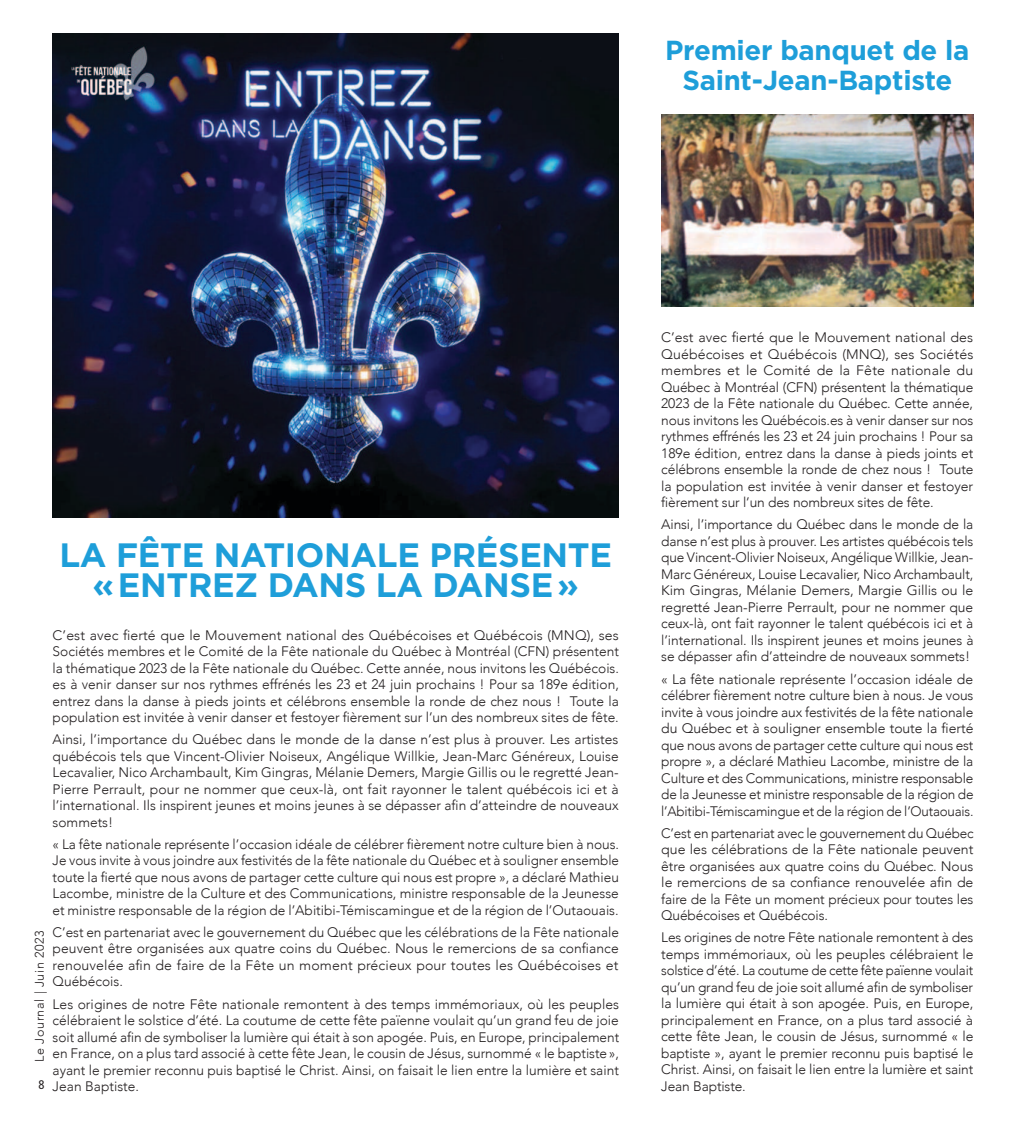
<style>
.page{position:relative;width:1024px;height:1125px;background:#fff}
.page>*{position:absolute;margin:0;border:0;box-sizing:border-box;transform-origin:0 0}
.t1{font:700 33.75px/30px "Gotham";letter-spacing:-.01em;color:#1e9ed9;text-align:center}
.t2{font:700 27.5px/30px "Gotham";letter-spacing:-.01em;color:#1e9ed9;text-align:center}
.t3{font:300 13.75px/16.5px "Avenir";letter-spacing:-.005em;color:#231f20;text-align:justify}
.t4{font:300 12.5px "Avenir";letter-spacing:.05em;color:#231f20}
.t5{font:condensed 12.5px "Frutiger";color:#231f20}
</style>
<div class="page">
<img style="left:661px;top:114px;width:312px;height:192px">
<img style="left:53px;top:34px;width:566px;height:483px">
<h2 class="t2" style="left:665px;top:34px;width:306px">Premier banquet de la<br>Saint-Jean-Baptiste</h2>
<h1 class="t1" style="left:59px;top:539px;width:554px">LA FÊTE NATIONALE PRÉSENTE « ENTREZ DANS LA DANSE »</h1>
<p class="t3" style="left:53px;top:627px;width:568px">C’est avec 昀椀erté que le Mouvement national des Québécoises et Québécois (MNQ), ses Sociétés membres et le Comité de la Fête nationale du Québec à Montréal (CFN) présentent la thématique 2023 de la Fête nationale du Québec. Cette année, nous invitons les Québécois. es à venir danser sur nos rythmes effrénés les 23 et 24 juin prochains ! Pour sa 189e édition, entrez dans la danse à pieds joints et célébrons ensemble la ronde de chez nous ! Toute la population est invitée à venir danser et festoyer 昀椀èrement sur l’un des nombreux sites de fête.</p>
<p class="t3" style="left:53px;top:731px;width:568px">Ainsi, l’importance du Québec dans le monde de la danse n’est plus à prouver. Les artistes québécois tels que Vincent-Olivier Noiseux, Angélique Willkie, Jean-Marc Généreux, Louise Lecavalier, Nico Archambault, Kim Gingras, Mélanie Demers, Margie Gillis ou le regretté Jean-Pierre Perrault, pour ne nommer que ceux-là, ont fait rayonner le talent québécois ici et à l’international. Ils inspirent jeunes et moins jeunes à se dépasser a昀椀n d’atteindre de nouveaux sommets!</p>
<p class="t3" style="left:53px;top:836px;width:568px">« La fête nationale représente l’occasion idéale de célébrer 昀椀èrement notre culture bien à nous.<br>Je vous invite à vous joindre aux festivités de la fête nationale du Québec et à souligner ensemble toute la 昀椀erté que nous avons de partager cette culture qui nous est propre », a déclaré Mathieu Lacombe, ministre de la Culture et des Communications, ministre responsable de la Jeunesse et ministre responsable de la région de l’Abitibi-Témiscamingue et de la région de l’Outaouais.</p>
<p class="t3" style="left:53px;top:924px;width:568px">C’est en partenariat avec le gouvernement du Québec que les célébrations de la Fête nationale peuvent être organisées aux quatre coins du Québec. Nous le remercions de sa con昀椀ance renouvelée a昀椀n de faire de la Fête un moment précieux pour toutes les Québécoises et Québécois.</p>
<p class="t3" style="left:53px;top:996px;width:568px">Les origines de notre Fête nationale remontent à des temps immémoriaux, où les peuples célébraient le solstice d’été. La coutume de cette fête païenne voulait qu’un grand feu de joie soit allumé a昀椀n de symboliser la lumière qui était à son apogée. Puis, en Europe, principalement en France, on a plus tard associé à cette fête Jean, le cousin de Jésus, surnommé « le baptiste », ayant le premier reconnu puis baptisé le Christ. Ainsi, on faisait le lien entre la lumière et saint Jean Baptiste.</p>
<p class="t4" style="left:34px;top:1062px;width:134px;rotate:-90deg">Le Journal | Juin 2023</p>
<p class="t5" style="left:38px;top:1080px;width:7px">8</p>
<p class="t3" style="left:661px;top:329px;width:314px">C’est avec 昀椀erté que le Mouvement national des Québécoises et Québécois (MNQ), ses Sociétés membres et le Comité de la Fête nationale du Québec à Montréal (CFN) présentent la thématique 2023 de la Fête nationale du Québec. Cette année, nous invitons les Québécois.es à venir danser sur nos rythmes effrénés les 23 et 24 juin prochains ! Pour sa 189e édition, entrez dans la danse à pieds joints et célébrons ensemble la ronde de chez nous ! Toute la population est invitée à venir danser et festoyer昀椀èrement sur l’un des nombreux sites de fête.</p>
<p class="t3" style="left:661px;top:517px;width:314px">Ainsi, l’importance du Québec dans le monde de la danse n’est plus à prouver. Les artistes québécois tels que Vincent-Olivier Noiseux, Angélique Willkie, Jean-Marc Généreux, Louise Lecavalier, Nico Archambault, Kim Gingras, Mélanie Demers, Margie Gillis ou le regretté Jean-Pierre Perrault, pour ne nommer que ceux-là, ont fait rayonner le talent québécois ici et à l’international. Ils inspirent jeunes et moins jeunes à se dépasser a昀椀n d’atteindre de nouveaux sommets!</p>
<p class="t3" style="left:661px;top:671px;width:314px">« La fête nationale représente l’occasion idéale de célébrer 昀椀èrement notre culture bien à nous. Je vous invite à vous joindre aux festivités de la fête nationale du Québec et à souligner ensemble toute la 昀椀erté que nous avons de partager cette culture qui nous est propre », a déclaré Mathieu Lacombe, ministre de la Culture et des Communications, ministre responsable de la Jeunesse et ministre responsable de la région de l’Abitibi-Témiscamingue et de la région de l’Outaouais.</p>
<p class="t3" style="left:661px;top:825px;width:314px">C’est en partenariat avec le gouvernement du Québec que les célébrations de la Fête nationale peuvent être organisées aux quatre coins du Québec. Nous le remercions de sa con昀椀ance renouvelée a昀椀n de faire de la Fête un moment précieux pour toutes les Québécoises et Québécois.</p>
<p class="t3" style="left:661px;top:930px;width:314px">Les origines de notre Fête nationale remontent à des temps immémoriaux, où les peuples célébraient le solstice d’été. La coutume de cette fête païenne voulait qu’un grand feu de joie soit allumé a昀椀n de symboliser la lumière qui était à son apogée. Puis, en Europe, principalement en France, on a plus tard associé à cette fête Jean, le cousin de Jésus, surnommé « le baptiste », ayant le premier reconnu puis baptisé le Christ. Ainsi, on faisait le lien entre la lumière et saint Jean Baptiste.</p>
</div>
